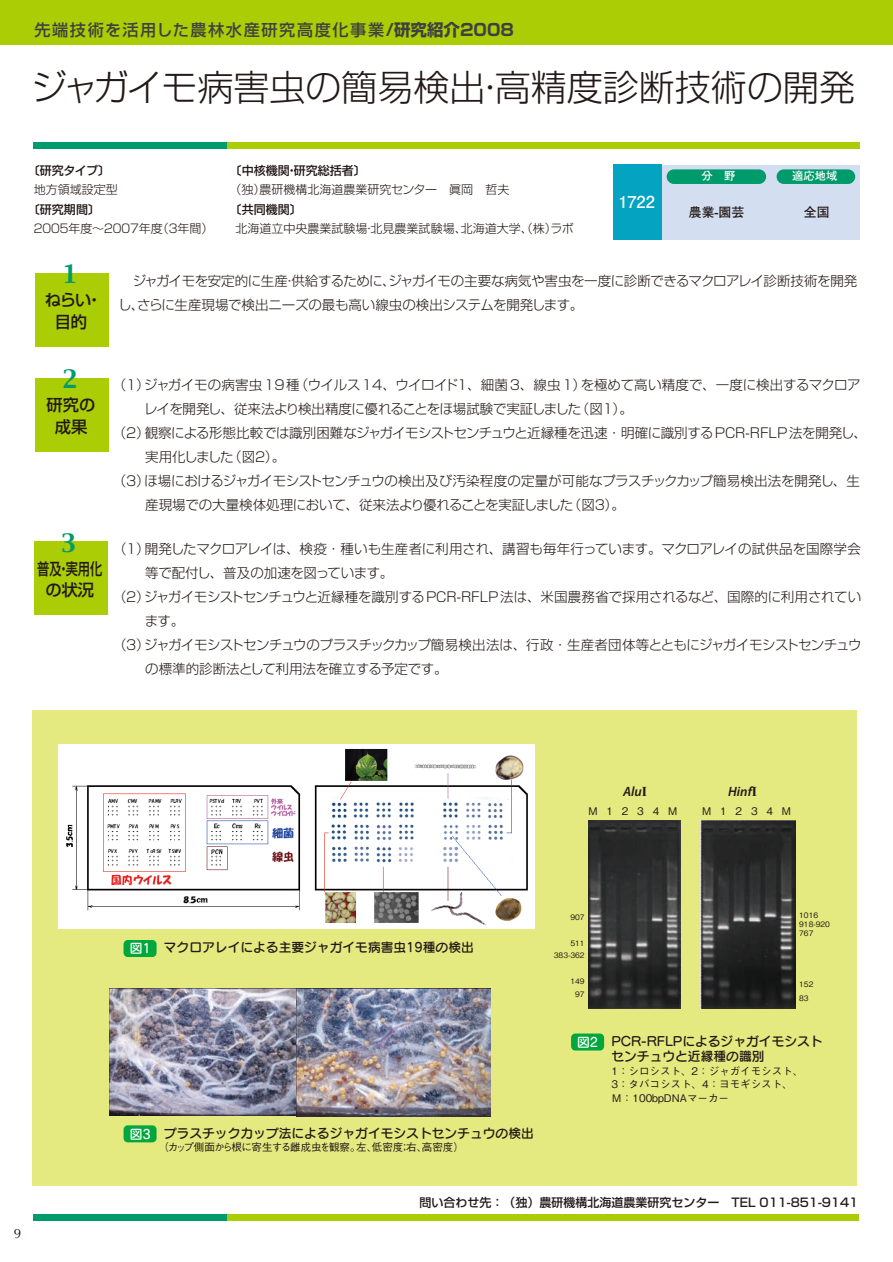
<style>
.page{position:relative;width:893px;height:1262px;background:#fff}
.page>*{position:absolute;margin:0;border:0;box-sizing:border-box;transform-origin:0 0}
.t1{font:36px "Shin Go Pro Light 90 msp RKSJ H";color:#231916}
.t2{font:22.35px "Capitals";color:#009b6b}
.t3{font:16.35px "Futo Go B101 Pro Bold 90 msp RKSJ H";color:#fff}
.t4{font:16.2px "Shin Go Pro Medium 90 msp RKSJ H";letter-spacing:.1em;color:#404040}
.t5{font:16.2px/21.8px "Shin Go Pro Medium 90 msp RKSJ H";color:#231916;text-align:center}
.t6{font:16.2px/21.8px "Shin Go Pro Medium 90 msp RKSJ H";color:#231916;text-align:center;scale:.75 1}
.t7{font:13.5px/24px "Shin Go Pro Light 90 msp RKSJ H";letter-spacing:-.02em;color:#231916}
.t8{font:13.5px "Shin Go Pro Light 90 msp RKSJ H";color:#231916}
.t9{font:13.5px "Shin Go Pro Light 90 msp RKSJ H";letter-spacing:-.04em;color:#231916}
.t10{font:13.5px "Shin Go Pro Light 90 msp RKSJ H";letter-spacing:-.11em;color:#231916}
.t11{font:italic 600 13.5px "Myriad Pro";color:#231916}
.t12{font:13.5px "Optima";color:#231916}
.t13{font:12.9px "Futo Go B101 Pro Bold 90 msp RKSJ H";color:#231916}
.t14{font:12.75px/15.3px "Seurat CID DB 90 msp RKSJ H";color:#231916}
.t15{font:12px "Shin Go Pro Medium 90 msp RKSJ H";color:#231916}
.t16{font:12px "Shin Go Pro Light 90 msp RKSJ H";color:#231916}
.t17{font:12px "Shin Go Pro Light 90 msp RKSJ H";letter-spacing:-.21em;color:#231916}
.t18{font:11.25px "Futo Go B101 Pro Bold 90 msp RKSJ H";color:#fff}
.t19{font:10.5px/13.5px "Gothic BBB Pro Medium 90 msp RKSJ H";color:#231916}
.t20{font:10.5px "Gothic BBB Pro Medium 90 msp RKSJ H";letter-spacing:-.045em;color:#231916}
.t21{font:7.5px/12.8px "Gothic BBB Pro Medium 90 msp RKSJ H";color:#231916;text-align:right}
.s1{font-family:"Shin Go Pro Bold 90 msp RKSJ H";font-size:16.5px}
.s2{font-family:"Times New Roman";font-weight:700;font-style:normal}
.s3{color:#fff}
</style>
<div class="page">
<div style="left:32px;top:710px;width:825px;height:476px;background:#e4e980"></div>
<div style="left:0;top:0;width:892px;height:44px;background:#abcd05"></div>
<div style="left:659px;top:165px;width:200px;height:75px;background:#d3def1"></div>
<div style="left:666px;top:169px;width:100px;height:15px;background:#009b6b;border-radius:7px"></div>
<div style="left:776px;top:169px;width:79px;height:15px;background:#009b6b;border-radius:7px"></div>
<div style="left:34px;top:142px;width:23px;height:7px;background:#009b6b"></div>
<div style="left:55px;top:142px;width:172px;height:7px;background:#009b6b"></div>
<div style="left:227px;top:142px;width:632px;height:7px;background:#abcd05"></div>
<div style="left:34px;top:1214px;width:23px;height:7px;background:#009b6b"></div>
<div style="left:55px;top:1214px;width:172px;height:7px;background:#009b6b"></div>
<div style="left:227px;top:1214px;width:632px;height:7px;background:#abcd05"></div>
<div style="left:35px;top:273px;width:74px;height:74px;background:#abcd05"></div>
<div style="left:35px;top:378px;width:74px;height:73px;background:#abcd05"></div>
<div style="left:34px;top:541px;width:74px;height:74px;background:#abcd05"></div>
<div style="left:613px;top:165px;width:49px;height:75px;background:#05a3c2"></div>
<img style="left:58px;top:745px;width:477px;height:184px">
<img style="left:588px;top:820px;width:92px;height:188px">
<img style="left:700px;top:820px;width:95px;height:188px">
<img style="left:109px;top:989px;width:381px;height:127px">
<div style="left:571px;top:1033px;width:33px;height:17px;background:#00a73c;border-radius:4px"></div>
<div style="left:123px;top:940px;width:33px;height:17px;background:#00a73c;border-radius:4px"></div>
<div style="left:123px;top:1125px;width:33px;height:17px;background:#00a73c;border-radius:4px"></div>
<p class="t4" style="left:34px;top:24px;width:481px">先端技術を活用した農林水産研究高度化事業<span class="s1">/研究紹介2008</span></p>
<h1 class="t1" style="left:31px;top:74px;width:825px">ジャガイモ病害虫の簡易検出・高精度診断技術の開発</h1>
<p class="t15" style="left:28px;top:166px;width:84px">〔研究タイプ〕</p>
<p class="t16" style="left:34px;top:185px;width:85px">地方領域設定型</p>
<p class="t15" style="left:28px;top:205px;width:73px">〔研究期間〕</p>
<p class="t17" style="left:32px;top:224px;width:183px">２００５年度～２００７年度（３年間）</p>
<p class="t15" style="left:230px;top:166px;width:138px">〔中核機関・研究総括者〕</p>
<p class="t16" style="left:229px;top:185px;width:281px">（独）農研機構北海道農業研究センター　眞岡　哲夫</p>
<p class="t15" style="left:230px;top:205px;width:73px">〔共同機関〕</p>
<p class="t16" style="left:235px;top:224px;width:340px">北海道立中央農業試験場・北見農業試験場、北海道大学、（株）ラボ</p>
<p class="t3" style="left:618px;top:196px;width:38px">1722</p>
<p class="t18" style="left:701px;top:172px;width:35px">分　野</p>
<p class="t13" style="left:689px;top:207px;width:57px">農業-園芸</p>
<p class="t18" style="left:792px;top:172px;width:47px">適応地域</p>
<p class="t13" style="left:803px;top:207px;width:27px">全国</p>
<h2 class="t2" style="left:63px;top:261px;width:16px">1</h2>
<p class="t5" style="left:45px;top:291px;width:59px">ねらい・目的</p>
<h2 class="t2" style="left:63px;top:366px;width:16px">2</h2>
<p class="t5" style="left:47px;top:396px;width:50px">研究の成果</p>
<h2 class="t2" style="left:61px;top:529px;width:16px">3</h2>
<p class="t6" style="left:37px;top:560px;width:88px">普及・実用化の状況</p>
<p class="t7" style="left:118px;top:270px;width:740px">　ジャガイモを安定的に生産・供給するために、ジャガイモの主要な病気や害虫を一度に診断できるマクロアレイ診断技術を開発し、さらに生産現場で検出ニーズの最も高い線虫の検出システムを開発します。</p>
<p class="t8" style="left:113px;top:380px;width:749px">（１）ジャガイモの病害虫19種（ウイルス14、ウイロイド１、細菌3、線虫1）を極めて高い精度で、一度に検出するマクロア</p>
<p class="t7" style="left:144px;top:399px;width:490px">レイを開発し、従来法より検出精度に優れることをほ場試験で実証しました（図１）。</p>
<p class="t7" style="left:113px;top:423px;width:755px">（２）観察による形態比較では識別困難なジャガイモシストセンチュウと近縁種を迅速・明確に識別するPCR-RFLP法を開発し、</p>
<p class="t10" style="left:145px;top:452px;width:141px">実用化しました（図２）。</p>
<p class="t7" style="left:113px;top:471px;width:748px">（３）ほ場におけるジャガイモシストセンチュウの検出及び汚染程度の定量が可能なプラスチックカップ簡易検出法を開発し、生</p>
<p class="t7" style="left:145px;top:495px;width:481px">産現場での大量検体処理において、従来法より優れることを実証しました（図３）。</p>
<p class="t7" style="left:113px;top:539px;width:749px">（１）開発したマクロアレイは、検疫・種いも生産者に利用され、講習も毎年行っています。マクロアレイの試供品を国際学会</p>
<p class="t7" style="left:145px;top:563px;width:249px">等で配付し、普及の加速を図っています。</p>
<p class="t7" style="left:113px;top:587px;width:749px">（２）ジャガイモシストセンチュウと近縁種を識別するPCR-RFLP法は、米国農務省で採用されるなど、国際的に利用されてい</p>
<p class="t7" style="left:145px;top:611px;width:41px">ます。</p>
<p class="t9" style="left:113px;top:640px;width:750px">（３）ジャガイモシストセンチュウのプラスチックカップ簡易検出法は、行政・生産者団体等とともにジャガイモシストセンチュウ</p>
<p class="t7" style="left:145px;top:659px;width:304px">の標準的診断法として利用法を確立する予定です。</p>
<p class="t12" style="left:14px;top:1228px;width:9px">9</p>
<p class="t11" style="left:623px;top:784px;width:26px">Alu<span class="s2">I</span></p>
<p class="t11" style="left:728px;top:784px;width:30px">Hinf<span class="s2">I</span></p>
<p class="t19" style="left:588px;top:806px;width:90px">M1234M</p>
<p class="t19" style="left:702px;top:806px;width:90px">M1234M</p>
<p class="t14" style="left:130px;top:942px;width:346px"><span class="s3">図1</span> マクロアレイによる主要ジャガイモ病害虫19種の検出</p>
<p class="t14" style="left:130px;top:1127px;width:405px"><span class="s3">図3</span> プラスチックカップ法によるジャガイモシストセンチュウの検出</p>
<p class="t20" style="left:158px;top:1143px;width:307px">（カップ側面から根に寄生する雌成虫を観察。左、低密度；右、高密度）</p>
<p class="t21" style="left:570px;top:912px;width:16px">907</p>
<p class="t21" style="left:554px;top:937px;width:32px">511<br>383-362</p>
<p class="t21" style="left:570px;top:976px;width:16px">149<br>97</p>
<p class="t21" style="left:799px;top:912px;width:32px;line-height:9px;text-align:left">1016<br>918-920<br>767</p>
<p class="t21" style="left:799px;top:979px;width:16px;line-height:13.5px;text-align:left">152<br>83</p>
<p class="t14" style="left:611px;top:1035px;width:213px;text-indent:-34px"><span class="s3">図2</span> PCR-RFLPによるジャガイモシストセンチュウと近縁種の識別</p>
<p class="t19" style="left:611px;top:1065px;width:193px">1：シロシスト、2：ジャガイモシスト、<br>3：タバコシスト、4：ヨモギシスト、<br>Ｍ：100bpDNAマーカー</p>
<p class="t15" style="left:419px;top:1198px;width:440px">問い合わせ先：（独）農研機構北海道農業研究センター　TEL 011-851-9141</p>
</div>
